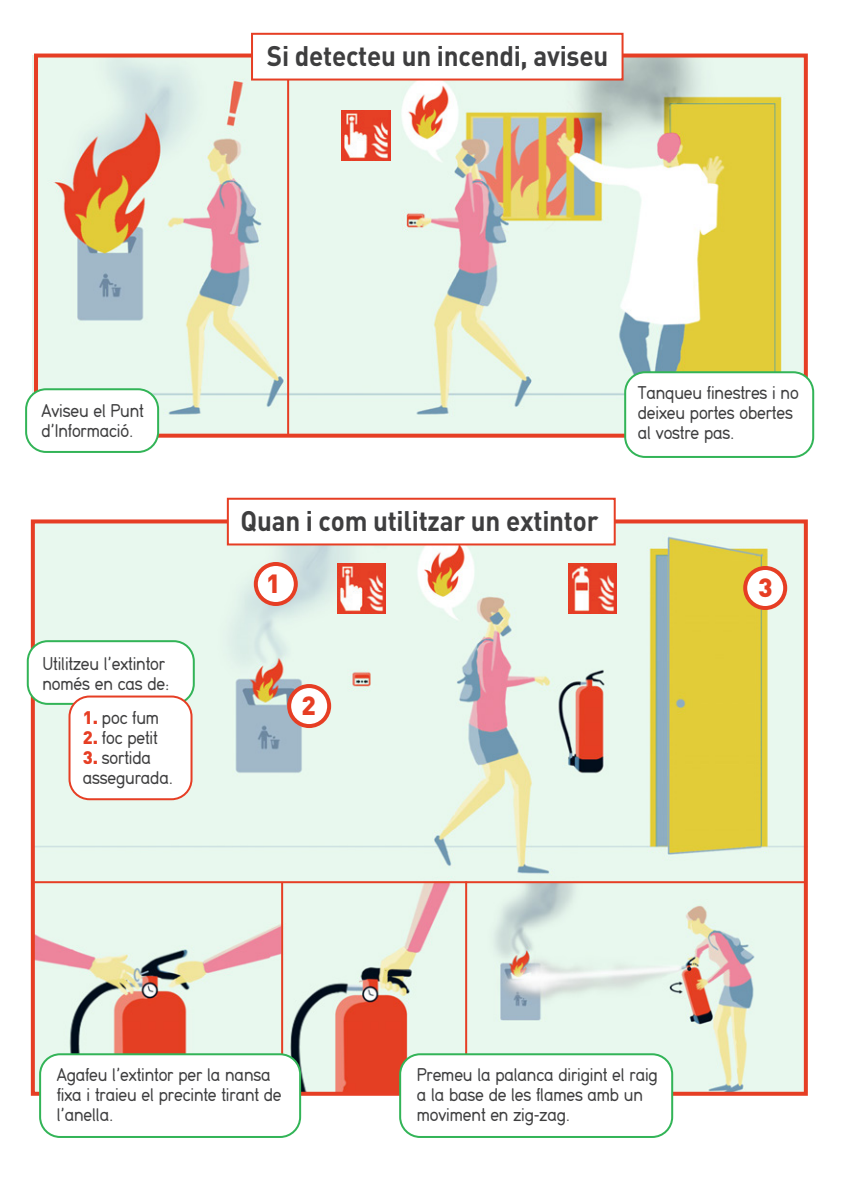
<style>
.page{position:relative;width:842px;height:1191px;background:#fff}
.page>*{position:absolute;margin:0;border:0;box-sizing:border-box;transform-origin:0 0}
.t1{font:700 28px "DIN";letter-spacing:-.01em;color:#3e3e3f;scale:.93 1}
.t2{font:900 26px "DIN";color:#e63e24}
.t3{font:19.4px/20px "Din 16";letter-spacing:-.01em;color:#3e3e3f;scale:.93 1}
.s1{font-family:"DIN";font-weight:900;font-size:18px;color:#e63e24}
</style>
<div class="page">
<img style="left:33px;top:55px;width:770px;height:378px">
<div style="left:34px;top:54px;width:774px;height:384px;border:4px solid #e63e24"></div>
<img style="left:36px;top:524px;width:767px;height:566px">
<hr style="left:287px;top:56px;width:2px;height:379px;background:#e63e24">
<div style="left:26px;top:389px;width:132px;height:63px;background:#fff;border-radius:20px"></div>
<div style="left:25px;top:388px;width:134px;height:65px;border:2px solid #32b457;border-radius:20px"></div>
<div style="left:251px;top:33px;width:372px;height:48px;background:#fff;border:2px solid #e63e24"></div>
<hr style="left:465px;top:881px;width:2px;height:216px;background:#e63e24">
<hr style="left:281px;top:882px;width:2px;height:215px;background:#e63e24">
<hr style="left:34px;top:881px;width:771px;height:2px;background:#e63e24">
<div style="left:28px;top:641px;width:166px;height:63px;background:#fff;border-radius:20px"></div>
<div style="left:27px;top:640px;width:168px;height:65px;border:2px solid #32b457;border-radius:20px"></div>
<div style="left:40px;top:1054px;width:260px;height:83px;background:#fff;border-radius:20px"></div>
<div style="left:39px;top:1053px;width:262px;height:85px;border:2px solid #32b457;border-radius:20px"></div>
<div style="left:400px;top:1054px;width:272px;height:83px;background:#fff;border-radius:20px"></div>
<div style="left:399px;top:1053px;width:274px;height:85px;border:2px solid #32b457;border-radius:20px"></div>
<div style="left:227px;top:498px;width:389px;height:47px;background:#fff;border:2px solid #e63e24"></div>
<img style="left:342px;top:111px;width:48px;height:50px">
<img style="left:337px;top:563px;width:48px;height:50px">
<div style="left:70px;top:696px;width:122px;height:103px;background:#fff;border-radius:20px"></div>
<div style="left:69px;top:695px;width:124px;height:105px;border:2px solid #e63e24;border-radius:20px"></div>
<img style="left:569px;top:563px;width:48px;height:50px">
<div style="left:256px;top:564px;width:40px;height:40px;background:#fff;border-radius:50%"></div>
<div style="left:254px;top:562px;width:44px;height:44px;border:4px solid #e63e24;border-radius:50%"></div>
<div style="left:289px;top:686px;width:40px;height:40px;background:#fff;border-radius:50%"></div>
<div style="left:287px;top:684px;width:44px;height:44px;border:4px solid #e63e24;border-radius:50%"></div>
<div style="left:745px;top:568px;width:40px;height:40px;background:#fff;border-radius:50%"></div>
<div style="left:743px;top:566px;width:44px;height:44px;border:4px solid #e63e24;border-radius:50%"></div>
<div style="left:625px;top:372px;width:188px;height:85px;background:#fff;border-radius:20px"></div>
<div style="left:624px;top:371px;width:190px;height:87px;border:2px solid #32b457;border-radius:20px"></div>
<h1 class="t1" style="left:267px;top:38px;width:369px">Si detecteu un incendi, aviseu</h1>
<p class="t3" style="left:41px;top:400px;width:112px">Aviseu el Punt d’Informació.</p>
<p class="t3" style="left:42px;top:654px;width:138px">Utilitzeu l’extintor només en cas de:</p>
<p class="t3" style="left:83px;top:707px;width:83px"><span class="s1">1.</span> poc fum</p>
<p class="t3" style="left:83px;top:727px;width:82px"><span class="s1">2.</span> foc petit</p>
<p class="t3" style="left:83px;top:747px;width:99px"><span class="s1">3.</span> sortida assegurada.</p>
<h1 class="t1" style="left:241px;top:503px;width:386px">Quan i com utilitzar un extintor</h1>
<h2 class="t2" style="left:266px;top:566px;width:16px">1</h2>
<p class="t3" style="left:638px;top:383px;width:175px">Tanqueu finestres i no deixeu portes obertes al vostre pas.</p>
<h2 class="t2" style="left:758px;top:570px;width:16px">3</h2>
<h2 class="t2" style="left:302px;top:688px;width:16px">2</h2>
<p class="t3" style="left:57px;top:1065px;width:243px">Agafeu l’extintor per la nansa fixa i traieu el precinte tirant de l’anella.</p>
<p class="t3" style="left:417px;top:1065px;width:261px">Premeu la palanca dirigint el raig a la base de les flames amb un moviment en zig-zag.</p>
</div>
